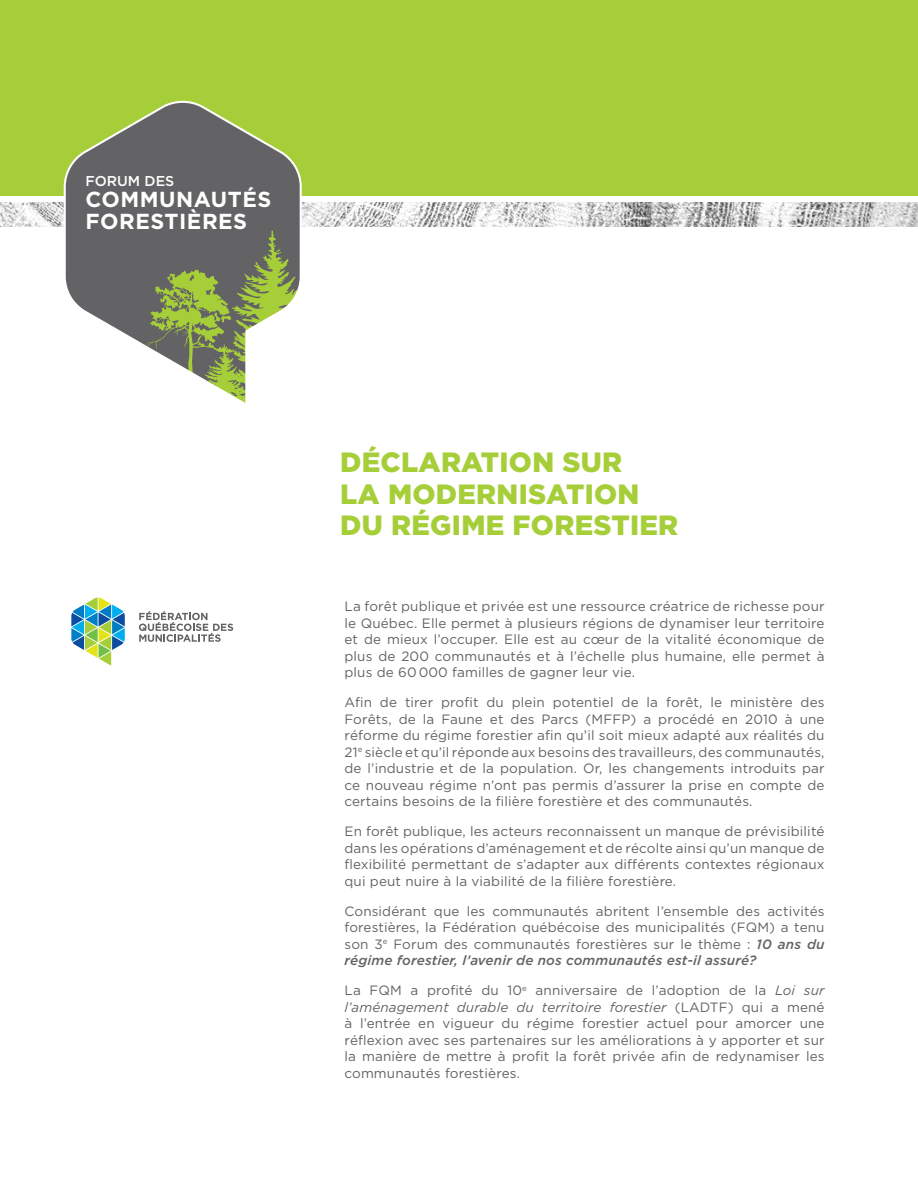
<style>
.page{position:relative;width:918px;height:1188px;background:#fff}
.page>*{position:absolute;margin:0;border:0;box-sizing:border-box;transform-origin:0 0}
.t1{font:900 27.9px/31.3px "Gotham";letter-spacing:.01em;color:#a6ce39}
.t2{font:700 21.75px/21.8px "Gotham";letter-spacing:.025em;color:#fff}
.t3{font:500 14.25px "Gotham";color:#fff}
.t4{font:13.5px/16.5px "Gotham";letter-spacing:.01em;color:#636366;text-align:justify}
.s1{font-weight:500;font-style:italic}
.s2{font-style:italic}
</style>
<div class="page">
<img style="left:0;top:202px;width:918px;height:25px">
<div style="left:0;top:0;width:918px;height:196px;background:#a6ce39"></div>
<svg style="left:71px;top:597px;width:54px;height:69px"></svg>
<svg style="left:139px;top:611px;width:94px;height:31px"></svg>
<svg style="left:64px;top:101px;width:238px;height:302px"></svg>
<p class="t3" style="left:85px;top:172px;width:90px">FORUM DES</p>
<h2 class="t2" style="left:85px;top:188px;width:188px">COMMUNAUTÉS<br>FORESTIÈRES</h2>
<h1 class="t1" style="left:340px;top:446px;width:340px">DÉCLARATION SUR<br>LA MODERNISATION<br>DU RÉGIME FORESTIER</h1>
<p class="t4" style="left:345px;top:598px;width:482px">La forêt publique et privée est une ressource créatrice de richesse pour le Québec. Elle permet à plusieurs régions de dynamiser leur territoire et de mieux l’occuper. Elle est au cœur de la vitalité économique de plus de 200 communautés et à l’échelle plus humaine, elle permet à plus de 60 000 familles de gagner leur vie.</p>
<p class="t4" style="left:345px;top:694px;width:482px">Afin de tirer profit du plein potentiel de la forêt, le ministère des Forêts, de la Faune et des Parcs (MFFP) a procédé en 2010 à une réforme du régime forestier afin qu’il soit mieux adapté aux réalités du 21<sup>e</sup> siècle et qu’il réponde aux besoins des travailleurs, des communautés, de l’industrie et de la population. Or, les changements introduits par ce nouveau régime n’ont pas permis d’assurer la prise en compte de certains besoins de la filière forestière et des communautés.</p>
<p class="t4" style="left:345px;top:823px;width:482px">En forêt publique, les acteurs reconnaissent un manque de prévisibilité dans les opérations d’aménagement et de récolte ainsi qu’un manque de flexibilité permettant de s’adapter aux différents contextes régionaux qui peut nuire à la viabilité de la filière forestière.</p>
<p class="t4" style="left:345px;top:902px;width:482px">Considérant que les communautés abritent l’ensemble des activités forestières, la Fédération québécoise des municipalités (FQM) a tenu son 3<sup>e</sup> Forum des communautés forestières sur le thème : <span class="s1">10 ans du régime forestier, l’avenir de nos communautés est-il assuré?</span></p>
<p class="t4" style="left:345px;top:982px;width:482px">La FQM a profité du 10<sup>e</sup> anniversaire de l’adoption de la <span class="s2">Loi sur l’aménagement durable du territoire forestier</span> (LADTF) qui a mené à l’entrée en vigueur du régime forestier actuel pour amorcer une réflexion avec ses partenaires sur les améliorations à y apporter et sur la manière de mettre à profit la forêt privée afin de redynamiser les communautés forestières.</p>
</div>
